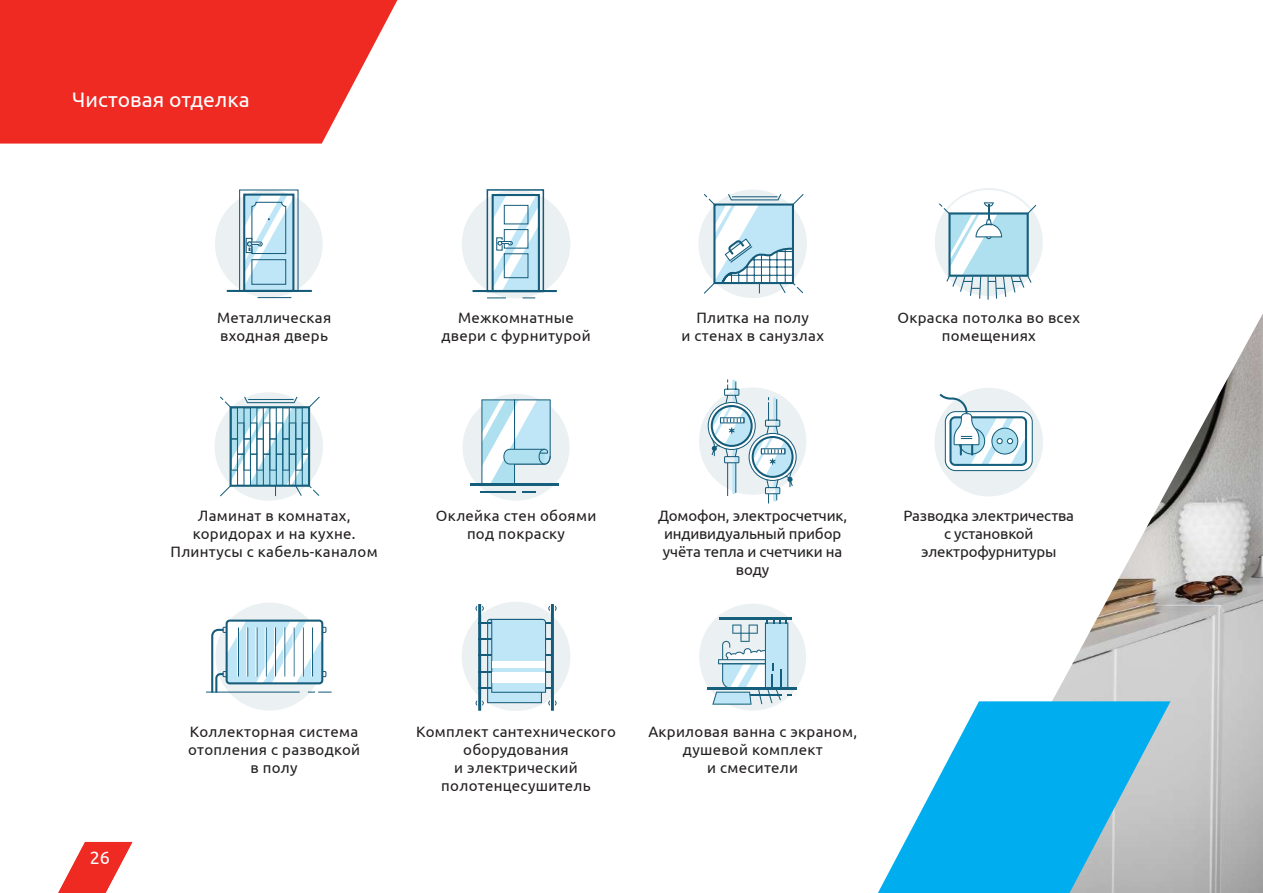
<style>
.page{position:relative;width:1263px;height:893px;background:#fff}
.page>*{position:absolute;margin:0;border:0;box-sizing:border-box;transform-origin:0 0}
.t1{font:21px "Ubuntu";color:#fff}
.t2{font:18px "Ubuntu";color:#fff}
.t3{font:15px/18px "Ubuntu";letter-spacing:.02em;color:#231f20;text-align:center}
.t4{font:15px/18px "Ubuntu";letter-spacing:-.01em;color:#231f20;text-align:center}
</style>
<div class="page">
<img style="left:1170px;top:767px;width:93px;height:126px">
<svg style="left:957px;top:205px;width:306px;height:562px"></svg>
<div style="left:215px;top:190px;width:108px;height:108px;background:#ebf0f2;border-radius:50%"></div>
<hr style="left:227px;top:290px;width:85px;height:2px;background:#155c7b">
<hr style="left:258px;top:297px;width:33px;height:1px;background:#155c7b">
<svg style="left:239px;top:189px;width:60px;height:101px;background:#b3d3e0"></svg>
<div style="left:462px;top:190px;width:108px;height:108px;background:#ebf0f2;border-radius:50%"></div>
<hr style="left:472px;top:290px;width:85px;height:2px;background:#155c7b">
<svg style="left:487px;top:297px;width:19px;height:1px"></svg>
<svg style="left:523px;top:297px;width:12px;height:1px"></svg>
<div style="left:492px;top:194px;width:48px;height:98px;border:2px solid #155c7b"></div>
<div style="left:487px;top:189px;width:57px;height:103px;border:2px solid #155c7b"></div>
<svg style="left:492px;top:195px;width:46px;height:96px;background:#c4dee9"></svg>
<div style="left:698px;top:190px;width:109px;height:108px;background:#ebf0f2;border-radius:50%"></div>
<svg style="left:703px;top:193px;width:101px;height:101px"></svg>
<div style="left:699px;top:387px;width:107px;height:108px;background:#ebf0f2;border-radius:50%"></div>
<svg style="left:710px;top:379px;width:84px;height:125px"></svg>
<div style="left:215px;top:603px;width:108px;height:108px;background:#ebf0f2;border-radius:50%"></div>
<hr style="left:206px;top:692px;width:94px;height:1px;background:#155c7b">
<svg style="left:210px;top:621px;width:122px;height:74px"></svg>
<hr style="left:247px;top:628px;width:1px;height:48px;background:#155c7b">
<hr style="left:256px;top:628px;width:1px;height:48px;background:#155c7b">
<hr style="left:266px;top:628px;width:1px;height:48px;background:#155c7b">
<hr style="left:275px;top:628px;width:1px;height:48px;background:#155c7b">
<hr style="left:284px;top:628px;width:1px;height:48px;background:#155c7b">
<hr style="left:293px;top:628px;width:1px;height:48px;background:#155c7b">
<hr style="left:303px;top:628px;width:1px;height:48px;background:#155c7b">
<hr style="left:312px;top:628px;width:1px;height:48px;background:#155c7b">
<hr style="left:246px;top:628px;width:1px;height:48px;background:#fff">
<hr style="left:238px;top:628px;width:1px;height:48px;background:#155c7b">
<hr style="left:237px;top:628px;width:1px;height:48px;background:#fff">
<hr style="left:255px;top:628px;width:1px;height:48px;background:#fff">
<hr style="left:265px;top:628px;width:1px;height:48px;background:#fff">
<hr style="left:274px;top:628px;width:1px;height:48px;background:#fff">
<hr style="left:283px;top:628px;width:1px;height:48px;background:#fff">
<hr style="left:292px;top:628px;width:1px;height:48px;background:#fff">
<hr style="left:302px;top:628px;width:1px;height:48px;background:#fff">
<hr style="left:311px;top:628px;width:1px;height:48px;background:#fff">
<div style="left:935px;top:188px;width:108px;height:108px;background:#ebf0f2;border-radius:50%"></div>
<svg style="left:939px;top:188px;width:97px;height:112px"></svg>
<div style="left:215px;top:392px;width:108px;height:109px;background:#ebf0f2;border-radius:50%"></div>
<svg style="left:220px;top:397px;width:100px;height:99px"></svg>
<div style="left:463px;top:394px;width:106px;height:107px;background:#ebf0f2;border-radius:50%"></div>
<hr style="left:470px;top:484px;width:88px;height:2px;background:#165f7c">
<svg style="left:481px;top:399px;width:70px;height:93px"></svg>
<div style="left:699px;top:604px;width:107px;height:107px;background:#ebf0f2;border-radius:50%"></div>
<hr style="left:719px;top:617px;width:72px;height:2px;background:#165f7c">
<hr style="left:707px;top:688px;width:89px;height:2px;background:#165f7c">
<svg style="left:712px;top:619px;width:79px;height:86px"></svg>
<div style="left:934px;top:388px;width:109px;height:108px;background:#ebf0f2;border-radius:50%"></div>
<svg style="left:939px;top:394px;width:94px;height:77px"></svg>
<svg style="left:0;top:0;width:397px;height:144px;background:#ef3e38"></svg>
<svg style="left:878px;top:701px;width:292px;height:192px;fill:#00aeef"></svg>
<div style="left:462px;top:602px;width:108px;height:109px;background:#ebf0f2;border-radius:50%"></div>
<svg style="left:475px;top:604px;width:82px;height:107px"></svg>
<svg style="left:58px;top:842px;width:74px;height:51px"></svg>
<h1 class="t1" style="left:72px;top:87px;width:179px">Чистовая отделка</h1>
<p class="t3" style="left:217px;top:308px;width:116px;text-align:left">Металлическая входная дверь</p>
<p class="t3" style="left:897px;top:308px;width:184px">Окраска потолка во всех помещениях</p>
<p class="t3" style="left:441px;top:308px;width:151px">Межкомнатные двери c фурнитурой</p>
<p class="t3" style="left:681px;top:308px;width:144px">Плитка на полу<br>и стенах в санузлах</p>
<p class="t3" style="left:171px;top:506px;width:209px">Ламинат в комнатах, коридорах и на кухне.<br>Плинтусы c кабель-каналом</p>
<p class="t4" style="left:658px;top:506px;width:190px">Домофон, электросчетчик, индивидуальный прибор учёта тепла и счетчики на воду</p>
<p class="t4" style="left:903px;top:506px;width:172px">Разводка электричества c установкой электрофурнитуры</p>
<p class="t3" style="left:436px;top:506px;width:162px">Оклейка стен обоями под покраску</p>
<p class="t2" style="left:90px;top:847px;width:22px">26</p>
<p class="t3" style="left:188px;top:722px;width:174px">Коллекторная система отопления с разводкой в полу</p>
<p class="t3" style="left:648px;top:722px;width:210px">Акриловая ванна c экраном, душевой комплект<br>и смесители</p>
<p class="t3" style="left:416px;top:722px;width:201px">Комплект сантехнического оборудования<br>и электрический полотенцесушитель</p>
</div>
